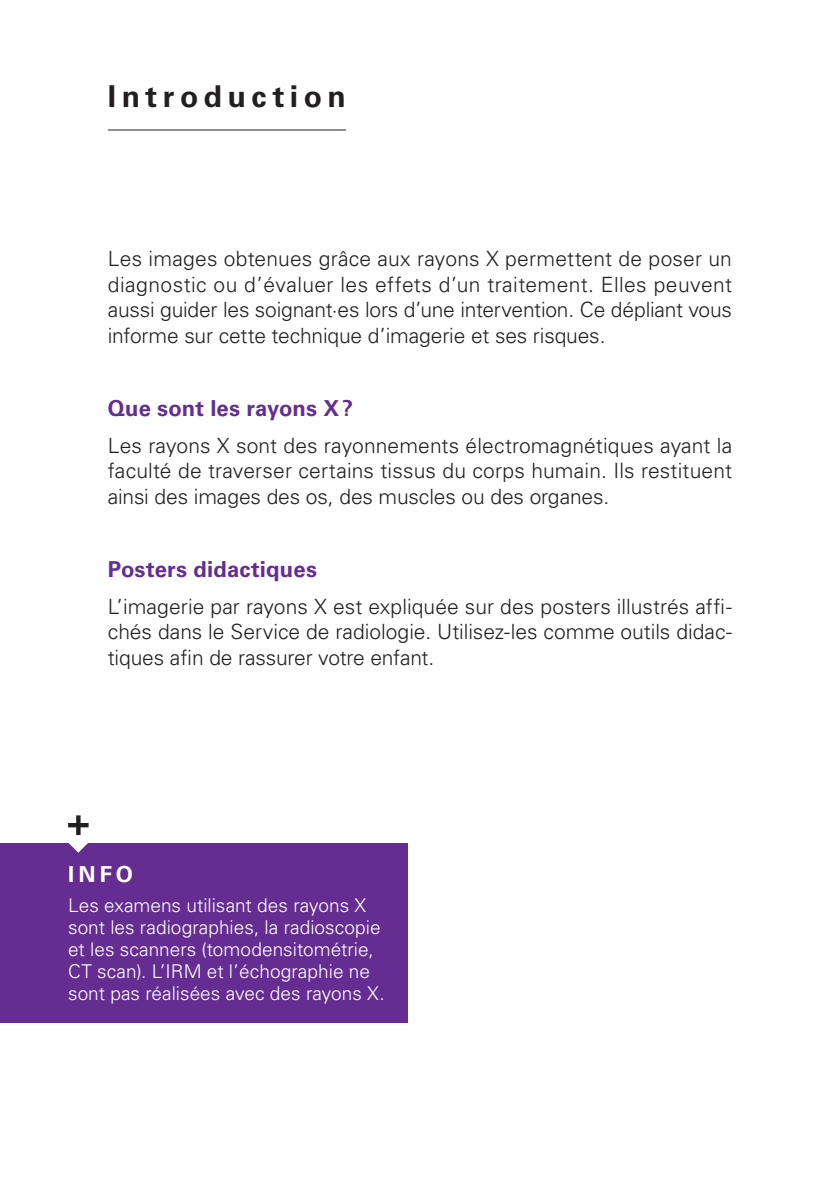
<style>
.page{position:relative;width:840px;height:1191px;background:#fff}
.page>*{position:absolute;margin:0;border:0;box-sizing:border-box;transform-origin:0 0}
.t1{font:700 30px "Univers LT Std";letter-spacing:.185em;color:#231f20}
.t2{font:700 22px "Univers LT Std";letter-spacing:.01em;color:#652d91}
.t3{font:700 22px "Univers LT Std";color:#fff}
.t4{font:300 21px/25.4px "Univers LT Std";letter-spacing:-.005em;color:#231f20;text-align:justify}
.t5{font:300 19px/22px "Univers LT Std";color:#fff}
</style>
<div class="page">
<hr style="left:108px;top:129px;width:238px;height:1px;background:#231f20">
<div style="left:0;top:843px;width:407px;height:179px;background:#652d91"></div>
<svg style="left:68px;top:815px;width:21px;height:37px"></svg>
<h1 class="t1" style="left:108px;top:79px;width:239px">Introduction</h1>
<p class="t4" style="left:108px;top:246px;width:625px">Les images obtenues grâce aux rayons X permettent de poser un diagnostic ou d’évaluer les effets d’un traitement. Elles peuvent aussi guider les soignant·es lors d’une intervention. Ce dépliant vous informe sur cette technique d’imagerie et ses risques.</p>
<p class="t2" style="left:108px;top:395px;width:246px">Que sont les rayons X?</p>
<p class="t4" style="left:108px;top:433px;width:625px">Les rayons X sont des rayonnements électromagnétiques ayant la faculté de traverser certains tissus du corps humain. Ils restituent ainsi des images des os, des muscles ou des organes.</p>
<p class="t2" style="left:108px;top:556px;width:211px">Posters didactiques</p>
<p class="t4" style="left:108px;top:594px;width:625px">L’imagerie par rayons X est expliquée sur des posters illustrés affi&shy;chés dans le Service de radiologie. Utilisez-les comme outils didac&shy;tiques afin de rassurer votre enfant.</p>
<p class="t3" style="left:68px;top:861px;width:66px">INFO</p>
<p class="t5" style="left:68px;top:894px;width:318px">Les examens utilisant des rayons X sont les radiographies, la radioscopie et les scanners (tomodensitométrie, CT scan). L’IRM et l’échographie ne sont pas réalisées avec des rayons X.</p>
</div>
